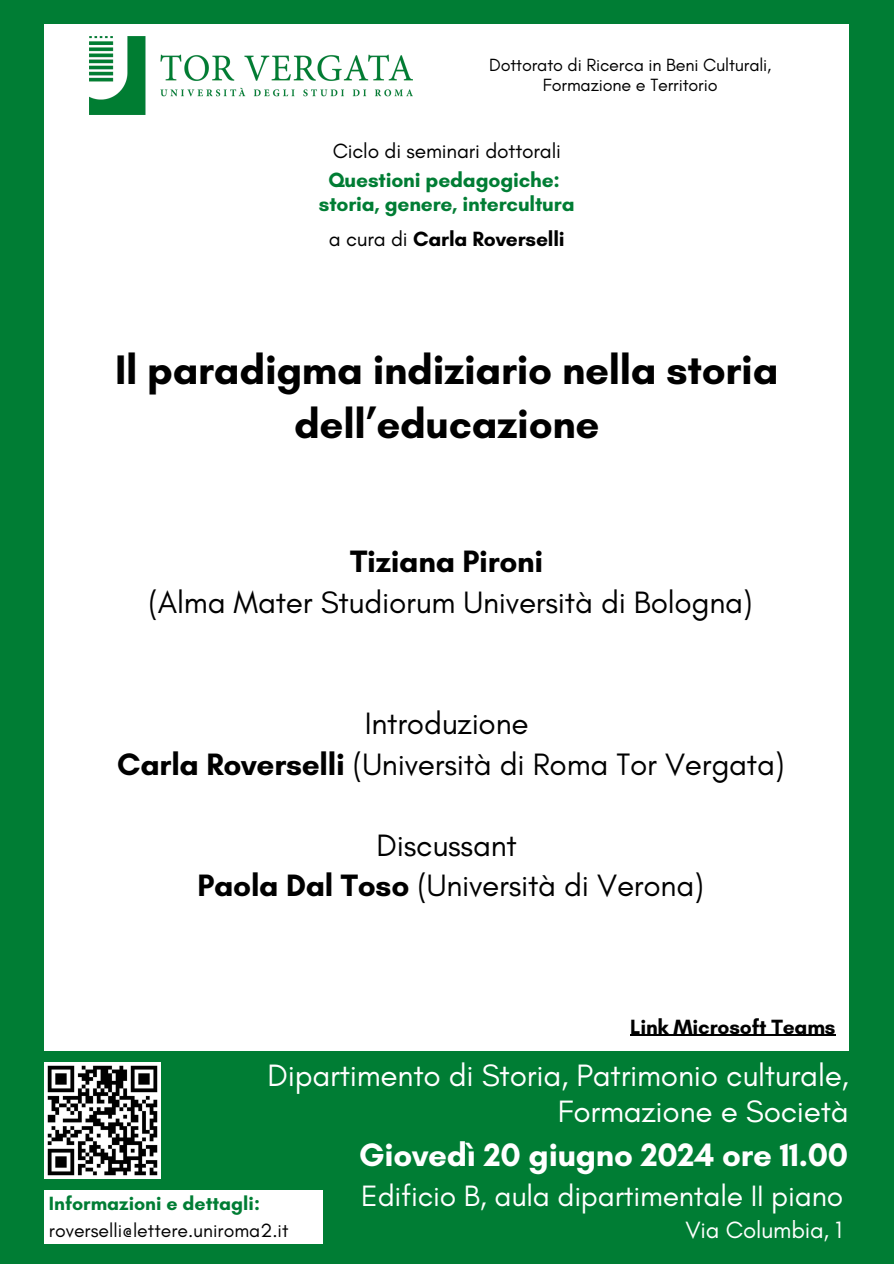
<style>
.page{position:relative;width:894px;height:1264px;background:#fff}
.page>*{position:absolute;margin:0;border:0;box-sizing:border-box;transform-origin:0 0}
.t1{font:700 42px/54px "Glacial Indifference";letter-spacing:-.01em;color:#000;text-align:center}
.t2{font:700 33px "Glacial Indifference";letter-spacing:-.01em;color:#fff}
.t3{font:31.5px/40.5px "Glacial Indifference";letter-spacing:-.01em;color:#000;text-align:center}
.t4{font:31.5px/36px "Glacial Indifference";letter-spacing:-.01em;color:#fff;text-align:right}
.t5{font:30px "Glacial Indifference";letter-spacing:-.01em;color:#fff}
.t6{font:24px "Glacial Indifference";letter-spacing:-.01em;color:#fff}
.t7{font:700 21px/24.8px "Glacial Indifference";letter-spacing:-.01em;color:#007d34;text-align:center}
.t8{font:700 21px "Glacial Indifference";letter-spacing:-.01em;color:#000}
.t9{font:21px "Glacial Indifference";letter-spacing:-.01em;color:#000}
.t10{font:19.5px "Glacial Indifference";color:#000}
.t11{font:700 19.5px "Glacial Indifference";color:#007d34}
.t12{font:18px/20.2px "Glacial Indifference";letter-spacing:-.01em;color:#000;text-align:center}
.s1{font-weight:400}
.s2{font-weight:700}
</style>
<div class="page">
<div style="left:0;top:0;width:893px;height:1263px;background:#007d34"></div>
<div style="left:45px;top:25px;width:803px;height:1025px;background:#fff"></div>
<div style="left:45px;top:1190px;width:278px;height:54px;background:#fff"></div>
<img style="left:45px;top:1062px;width:116px;height:116px">
<img style="left:89px;top:37px;width:323px;height:77px">
<hr style="left:630px;top:1034px;width:205px;height:1px;background:#000">
<p class="t12" style="left:489px;top:54px;width:284px">Dottorato di Ricerca in Beni Culturali,<br>Formazione e Territorio</p>
<h2 class="t9" style="left:332px;top:138px;width:230px">Ciclo di seminari dottorali</h2>
<h6 class="t7" style="left:319px;top:167px;width:257px">Questioni pedagogiche: storia, genere, intercultura</h6>
<h3 class="t8" style="left:329px;top:226px;width:237px"><span class="s1">a cura di</span> Carla Roverselli</h3>
<h1 class="t1" style="left:115px;top:342px;width:664px">Il paradigma indiziario nella storia dell’educazione</h1>
<h3 class="t3" style="left:148px;top:541px;width:605px"><span class="s2">Tiziana Pironi<br></span>(Alma Mater Studiorum Università di Bologna)</h3>
<h3 class="t3" style="left:117px;top:703px;width:668px">Introduzione<br><span class="s2">Carla Roverselli</span> (Università di Roma Tor Vergata)</h3>
<h3 class="t3" style="left:197px;top:824px;width:508px">Discussant<br><span class="s2">Paola Dal Toso</span> (Università di Verona)</h3>
<p class="t8" style="left:630px;top:1013px;width:207px">Link Microsoft Teams</p>
<h6 class="t4" style="left:267px;top:1056px;width:582px">Dipartimento di Storia, Patrimonio culturale,<br>Formazione e Società</h6>
<h5 class="t11" style="left:49px;top:1190px;width:212px">Informazioni e dettagli:</h5>
<h6 class="t10" style="left:49px;top:1217px;width:241px">roverselli@lettere.uniroma2.it</h6>
<h3 class="t2" style="left:359px;top:1134px;width:491px">Giovedì 20 giugno 2024 ore 11.00</h3>
<h4 class="t5" style="left:361px;top:1177px;width:483px">Edificio B, aula dipartimentale II piano</h4>
<h5 class="t6" style="left:685px;top:1215px;width:158px">Via Columbia, 1</h5>
</div>
